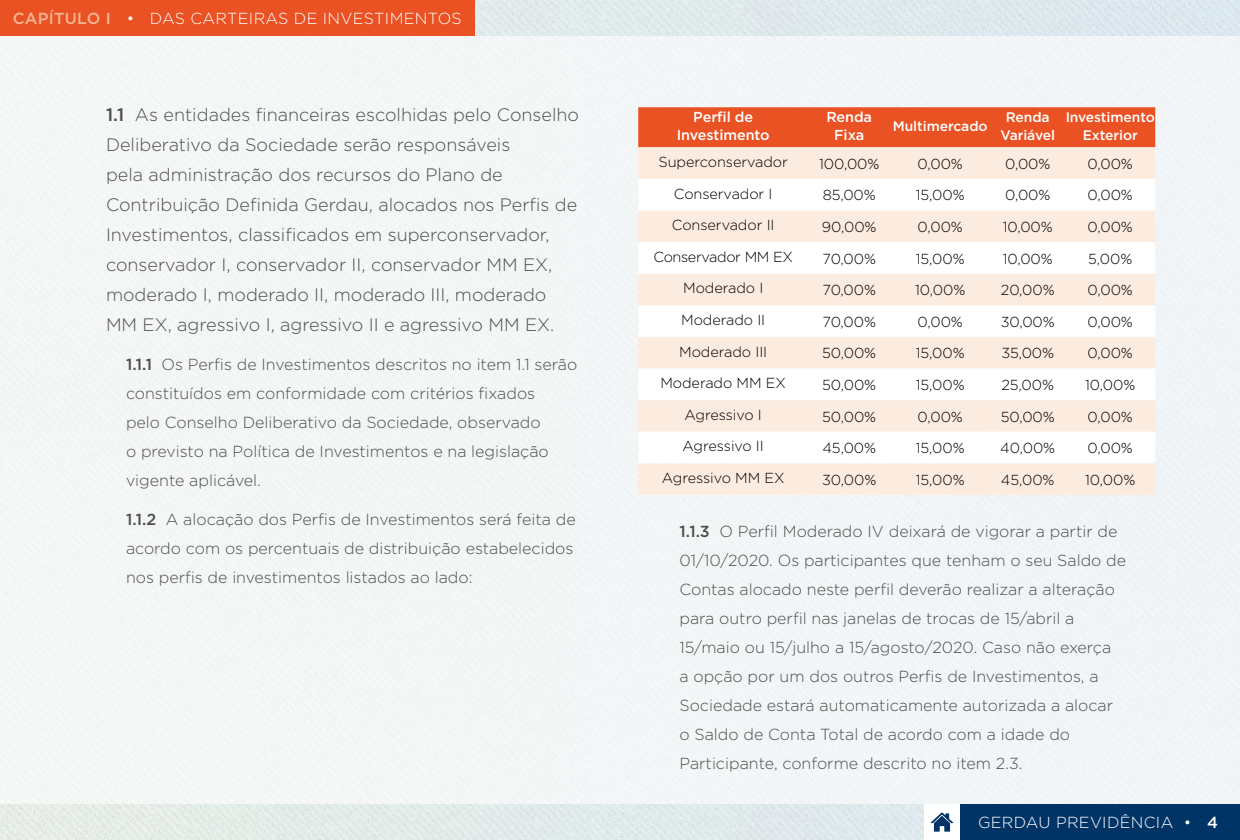
<style>
.page{position:relative;width:1240px;height:840px;background:#fff}
.page>*{position:absolute;margin:0;border:0;box-sizing:border-box;transform-origin:0 0}
.corpo_básico{font:300 18px/30px "Gotham";color:#4d4d4d}
.sub_corpo{font:300 16px/29px "Gotham";color:#4d4d4d}
.t1{font:300 16px "Gotham";letter-spacing:.02em;color:#fff}
.t2{font:300 14.5px "Gotham";letter-spacing:-.005em;color:#000}
.t3{font:300 14.5px "Gotham";letter-spacing:-.025em;color:#000}
.t4{font:500 14.4px "Gotham";letter-spacing:-.005em;color:#fff}
.t5{font:500 13.8px "Gotham";letter-spacing:-.005em;color:#fff}
.s1{font-weight:500;color:#f7b693}
.s2{font-weight:500}
</style>
<div class="page">
<img style="left:0;top:0;width:1240px;height:840px">
<div style="left:960px;top:804px;width:280px;height:36px;background:#036"></div>
<div style="left:924px;top:804px;width:36px;height:36px;background:#fff"></div>
<svg style="left:931px;top:812px;width:22px;height:20px"></svg>
<div style="left:0;top:36px;width:1240px;height:768px;background:#f2f6f6"></div>
<div style="left:0;top:0;width:474px;height:36px;background:#ea5123"></div>
<div style="left:638px;top:107px;width:517px;height:40px;background:#ea5123"></div>
<div style="left:638px;top:147px;width:517px;height:348px;background:#fcebdf"></div>
<svg style="left:638px;top:179px;width:517px;height:284px"></svg>
<svg style="left:638px;top:305px;width:517px;height:95px;fill:#fff"></svg>
<p class="t1" style="left:13px;top:8px;width:451px"><span class="s1">CAPÍTULO I</span> • DAS CARTEIRAS DE INVESTIMENTOS</p>
<p class="corpo_básico" style="left:106px;top:100px;width:475px"><span class="s2">1.1</span> As entidades financeiras escolhidas pelo Conselho Deliberativo da Sociedade serão responsáveis<br>pela administração dos recursos do Plano de Contribuição Definida Gerdau, alocados nos Perfis de Investimentos, classificados em superconservador, conservador I, conservador II, conservador MM EX, moderado I, moderado II, moderado III, moderado MM EX, agressivo I, agressivo II e agressivo MM EX.</p>
<p class="sub_corpo" style="left:126px;top:350px;width:453px"><span class="s2">1.1.1</span> Os Perfis de Investimentos descritos no item 1.1 serão constituídos em conformidade com critérios fixados<br>pelo Conselho Deliberativo da Sociedade, observado<br>o previsto na Política de Investimentos e na legislação vigente aplicável.</p>
<p class="sub_corpo" style="left:126px;top:505px;width:451px"><span class="s2">1.1.2</span> A alocação dos Perfis de Investimentos será feita de acordo com os percentuais de distribuição estabelecidos nos perfis de investimentos listados ao lado:</p>
<p class="sub_corpo" style="left:680px;top:516px;width:448px"><span class="s2">1.1.3</span> O Perfil Moderado IV deixará de vigorar a partir de 01/10/2020. Os participantes que tenham o seu Saldo de Contas alocado neste perfil deverão realizar a alteração para outro perfil nas janelas de trocas de 15/abril a 15/maio ou 15/julho a 15/agosto/2020. Caso não exerça<br>a opção por um dos outros Perfis de Investimentos, a Sociedade estará automaticamente autorizada a alocar o Saldo de Conta Total de acordo com a idade do Participante, conforme descrito no item 2.3.</p>
<p class="t4" style="left:693px;top:108px;width:62px">Perfil de</p>
<p class="t4" style="left:677px;top:126px;width:94px">Investimento</p>
<p class="t4" style="left:826px;top:108px;width:47px">Renda</p>
<p class="t4" style="left:834px;top:126px;width:31px">Fixa</p>
<p class="t5" style="left:1006px;top:109px;width:45px">Renda</p>
<p class="t5" style="left:1000px;top:126px;width:56px">Variável</p>
<p class="t5" style="left:1066px;top:109px;width:91px">Investimento</p>
<p class="t5" style="left:1083px;top:126px;width:57px">Exterior</p>
<p class="t5" style="left:893px;top:117px;width:96px">Multimercado</p>
<p class="t2" style="left:659px;top:153px;width:131px">Superconservador</p>
<p class="t2" style="left:819px;top:155px;width:62px">100,00%</p>
<p class="t2" style="left:918px;top:155px;width:47px">0,00%</p>
<p class="t2" style="left:1005px;top:155px;width:47px">0,00%</p>
<p class="t2" style="left:1088px;top:155px;width:47px">0,00%</p>
<p class="t2" style="left:674px;top:184px;width:100px">Conservador I</p>
<p class="t2" style="left:823px;top:186px;width:55px">85,00%</p>
<p class="t2" style="left:916px;top:186px;width:50px">15,00%</p>
<p class="t2" style="left:1005px;top:186px;width:47px">0,00%</p>
<p class="t2" style="left:1088px;top:186px;width:47px">0,00%</p>
<p class="t2" style="left:672px;top:216px;width:104px">Conservador II</p>
<p class="t2" style="left:822px;top:218px;width:56px">90,00%</p>
<p class="t2" style="left:918px;top:218px;width:47px">0,00%</p>
<p class="t2" style="left:1003px;top:218px;width:52px">10,00%</p>
<p class="t2" style="left:1088px;top:218px;width:47px">0,00%</p>
<p class="t3" style="left:653px;top:248px;width:141px">Conservador MM EX</p>
<p class="t2" style="left:823px;top:249px;width:55px">70,00%</p>
<p class="t2" style="left:916px;top:249px;width:50px">15,00%</p>
<p class="t2" style="left:1003px;top:249px;width:52px">10,00%</p>
<p class="t2" style="left:1088px;top:249px;width:46px">5,00%</p>
<p class="t2" style="left:683px;top:279px;width:82px">Moderado I</p>
<p class="t2" style="left:823px;top:281px;width:55px">70,00%</p>
<p class="t2" style="left:915px;top:281px;width:52px">10,00%</p>
<p class="t2" style="left:1001px;top:281px;width:55px">20,00%</p>
<p class="t2" style="left:1088px;top:281px;width:47px">0,00%</p>
<p class="t2" style="left:681px;top:311px;width:86px">Moderado II</p>
<p class="t2" style="left:823px;top:313px;width:55px">70,00%</p>
<p class="t2" style="left:918px;top:313px;width:47px">0,00%</p>
<p class="t2" style="left:1001px;top:313px;width:56px">30,00%</p>
<p class="t2" style="left:1088px;top:313px;width:47px">0,00%</p>
<p class="t2" style="left:679px;top:342px;width:89px">Moderado III</p>
<p class="t2" style="left:822px;top:344px;width:55px">50,00%</p>
<p class="t2" style="left:916px;top:344px;width:50px">15,00%</p>
<p class="t2" style="left:1001px;top:344px;width:54px">35,00%</p>
<p class="t2" style="left:1088px;top:344px;width:47px">0,00%</p>
<p class="t2" style="left:660px;top:374px;width:127px">Moderado MM EX</p>
<p class="t2" style="left:822px;top:376px;width:55px">50,00%</p>
<p class="t2" style="left:916px;top:376px;width:50px">15,00%</p>
<p class="t2" style="left:1001px;top:376px;width:54px">25,00%</p>
<p class="t2" style="left:1085px;top:376px;width:52px">10,00%</p>
<p class="t2" style="left:685px;top:406px;width:79px">Agressivo I</p>
<p class="t2" style="left:822px;top:407px;width:55px">50,00%</p>
<p class="t2" style="left:918px;top:407px;width:47px">0,00%</p>
<p class="t2" style="left:1001px;top:407px;width:55px">50,00%</p>
<p class="t2" style="left:1088px;top:407px;width:47px">0,00%</p>
<p class="t2" style="left:683px;top:437px;width:83px">Agressivo II</p>
<p class="t2" style="left:822px;top:439px;width:55px">45,00%</p>
<p class="t2" style="left:916px;top:439px;width:50px">15,00%</p>
<p class="t2" style="left:1000px;top:439px;width:56px">40,00%</p>
<p class="t2" style="left:1088px;top:439px;width:47px">0,00%</p>
<p class="t2" style="left:662px;top:469px;width:124px">Agressivo MM EX</p>
<p class="t2" style="left:822px;top:471px;width:56px">30,00%</p>
<p class="t2" style="left:916px;top:471px;width:50px">15,00%</p>
<p class="t2" style="left:1001px;top:471px;width:55px">45,00%</p>
<p class="t2" style="left:1085px;top:471px;width:52px">10,00%</p>
<p class="t1" style="left:978px;top:812px;width:241px">GERDAU PREVIDÊNCIA • <span class="s2">4</span></p>
</div>
